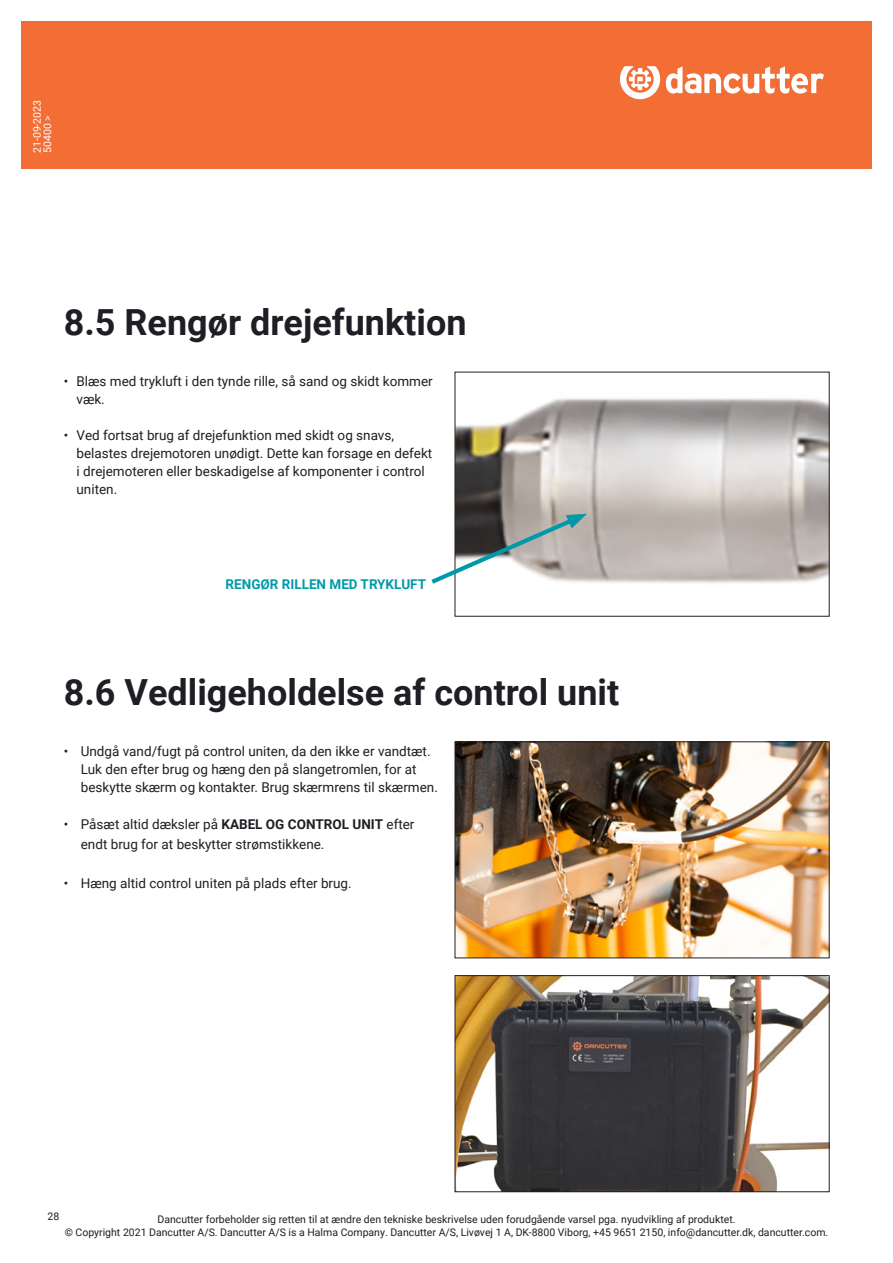
<style>
.page{position:relative;width:893px;height:1263px;background:#fff}
.page>*{position:absolute;margin:0;border:0;box-sizing:border-box;transform-origin:0 0}
.t1{font:700 36px "Roboto";color:#1e1e24}
.t2{font:13.5px/18px "Roboto";color:#1e1e24}
.t3{font:700 13.5px "Roboto";color:#0099a9}
.t4{font:10.5px/12.6px "Roboto";color:#1e1e24;text-align:center}
.t5{font:10.5px/10.5px "Roboto";color:#fff}
.s1{font-weight:700}
</style>
<div class="page">
<div style="left:21px;top:21px;width:851px;height:148px;background:#f26e35"></div>
<svg style="left:666px;top:66px;width:158px;height:28px"></svg>
<svg style="left:620px;top:66px;width:40px;height:33px"></svg>
<img style="left:457px;top:398px;width:371px;height:186px">
<div style="left:455px;top:372px;width:375px;height:245px;border:1px solid #231f20"></div>
<img style="left:457px;top:743px;width:371px;height:213px">
<div style="left:455px;top:741px;width:375px;height:217px;border:1px solid #231f20"></div>
<img style="left:457px;top:977px;width:371px;height:213px">
<div style="left:455px;top:975px;width:375px;height:217px;border:1px solid #231f20"></div>
<svg style="left:431px;top:513px;width:156px;height:74px"></svg>
<p class="t5" style="left:31px;top:153px;width:55px;rotate:-90deg">21-09-2023<br>50400 &gt;</p>
<p class="t1" style="left:64px;top:297px;width:404px">8.5 Rengør drejefunktion</p>
<p class="t2" style="left:77px;top:372px;width:358px;text-indent:-13px">• Blæs med trykluft i den tynde rille, så sand og skidt kommer væk.</p>
<p class="t2" style="left:64px;top:426px;width:332px">• Ved fortsat brug af drejefunktion med skidt og snavs,</p>
<p class="t2" style="left:77px;top:444px;width:357px">belastes drejemotoren unødigt. Dette kan forsage en defekt i drejemoteren eller beskadigelse af komponenter i control uniten.</p>
<p class="t3" style="left:226px;top:574px;width:202px">RENGØR RILLEN MED TRYKLUFT</p>
<p class="t1" style="left:64px;top:667px;width:557px">8.6 Vedligeholdelse af control unit</p>
<p class="t2" style="left:81px;top:742px;width:359px;text-indent:-17px">• Undgå vand/fugt på control uniten, da den ikke er vandtæt.<br>Luk den efter brug og hæng den på slangetromlen, for at beskytte skærm og kontakter. Brug skærmrens til skærmen.</p>
<p class="t2" style="left:81px;top:814px;width:335px;line-height:19.5px;text-indent:-17px">• Påsæt altid dæksler på <span class="s1">KABEL OG CONTROL UNIT</span> efter endt brug for at beskytter strømstikkene.</p>
<p class="t2" style="left:64px;top:874px;width:289px">• Hæng altid control uniten på plads efter brug.</p>
<p class="t4" style="left:48px;top:1210px;width:13px">28</p>
<p class="t4" style="left:65px;top:1212px;width:765px">Dancutter forbeholder sig retten til at ændre den tekniske beskrivelse uden forudgående varsel pga. nyudvikling af produktet.<br>© Copyright 2021 Dancutter A/S. Dancutter A/S is a Halma Company. Dancutter A/S, Livøvej 1 A, DK-8800 Viborg, +45 9651 2150, info@dancutter.dk, dancutter.com.</p>
</div>
